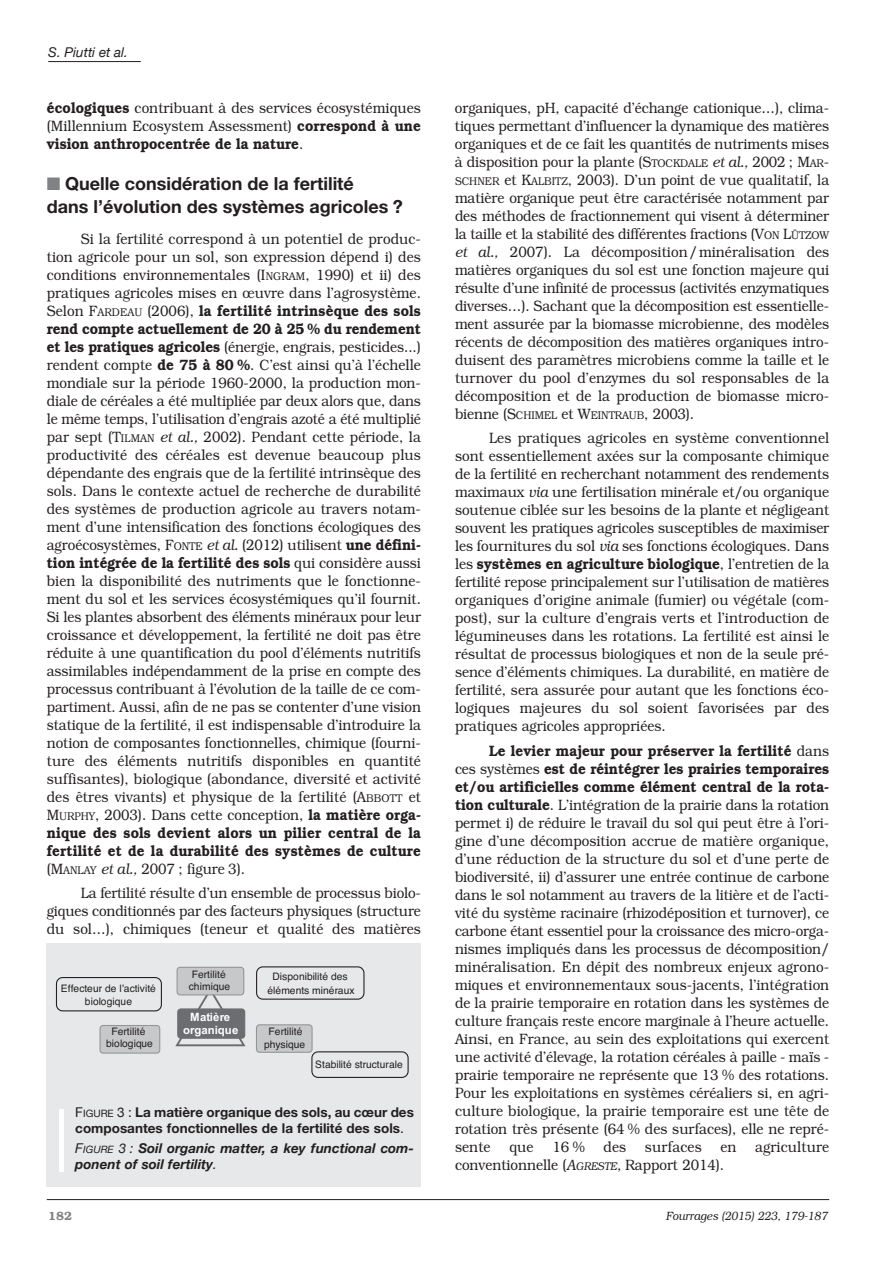
<style>
.page{position:relative;width:893px;height:1263px;background:#fff}
.page>*{position:absolute;margin:0;border:0;box-sizing:border-box;transform-origin:0 0}
.t1{font:700 18px/22.5px "Helvetica Neue";color:#231f20}
.t2{font:300 15px/18px "Bookman";letter-spacing:.005em;color:#231f20;text-align:justify;scale:.9 1}
.t3{font:700 13.5px/15.8px "Helvetica Neue";color:#231f20}
.t4{font:italic 700 13.5px/15.8px "Helvetica Neue";color:#231f20}
.t5{font:italic 13.5px "Helvetica Neue";color:#231f20}
.t6{font:italic 300 12px "Bookman";color:#231f20;scale:.9 1}
.t7{font:600 12px "Bookman";color:#808285}
.t8{font:700 11.4px/13px "Arial";letter-spacing:.01em;color:#fff;text-align:center}
.t9{font:10.35px/11.9px "Helvetica";letter-spacing:.005em;color:#231f20;text-align:center}
.s1{font-weight:600}
.s2{color:#808285}
.s3{font-size:11.25px}
.s4{font-style:italic}
.s5{font-weight:400}
.s6{font-weight:400;font-size:10.2px}
.s7{font-style:italic;font-size:11.25px}
</style>
<div class="page">
<hr style="left:48px;top:61px;width:93px;height:1px;background:#231f20">
<hr style="left:47px;top:1199px;width:782px;height:1px;background:#231f20">
<div style="left:47px;top:943px;width:374px;height:243px;background:#e7e8e9"></div>
<hr style="left:60px;top:1109px;width:4px;height:62px;background:#fff">
<svg style="left:175px;top:986px;width:71px;height:61px"></svg>
<div style="left:56px;top:977px;width:106px;height:34px;border:1px solid #231f20;border-radius:6px"></div>
<div style="left:256px;top:966px;width:108px;height:34px;border:1px solid #231f20;border-radius:6px"></div>
<div style="left:311px;top:1051px;width:98px;height:27px;border:1px solid #231f20;border-radius:6px"></div>
<div style="left:100px;top:1025px;width:60px;height:28px;background:#c7c8ca;border-radius:3px"></div>
<div style="left:100px;top:1025px;width:60px;height:29px;border:1px solid #939598;border-radius:3px"></div>
<div style="left:177px;top:967px;width:67px;height:28px;background:#c7c8ca;border-radius:3px"></div>
<div style="left:177px;top:967px;width:67px;height:28px;border:1px solid #939598;border-radius:3px"></div>
<div style="left:256px;top:1025px;width:56px;height:27px;background:#c7c8ca;border-radius:3px"></div>
<div style="left:256px;top:1024px;width:57px;height:29px;border:1px solid #939598;border-radius:3px"></div>
<div style="left:178px;top:1009px;width:67px;height:29px;background:#6c6d70;border-radius:3px"></div>
<div style="left:177px;top:1008px;width:68px;height:31px;border:1px solid #6c6d70;border-radius:3px"></div>
<p class="t5" style="left:48px;top:44px;width:81px">S. Piutti et al.</p>
<p class="t2" style="left:47px;top:99px;width:417px"><span class="s1">écologiques</span> contribuant à des services écosystémiques (Millennium Ecosystem Assessment) <span class="s1">correspond à une vision anthropocentrée de la nature</span>.</p>
<p class="t1" style="left:47px;top:174px;width:358px"><span class="s2">■</span> Quelle considération de la fertilité<br>dans l’évolution des systèmes agricoles ?</p>
<p class="t2" style="left:47px;top:230px;width:417px;text-indent:34px">Si la fertilité correspond à un potentiel de produc&shy;tion agricole pour un sol, son expression dépend i) des conditions environnementales (I<span class="s3">NGRAM</span>, 1990) et ii) des pratiques agricoles mises en œuvre dans l’agrosystème.<br>Selon F<span class="s3">ARDEAU</span> (2006), <span class="s1">la fertilité intrinsèque des sols rend compte actuellement de 20 à 25 % du rendement et les pratiques agricoles</span> (énergie, engrais, pesticides...) rendent compte <span class="s1">de 75 à 80 %</span>. C’est ainsi qu’à l’échelle mondiale sur la période 1960-2000, la production mon&shy;diale de céréales a été multipliée par deux alors que, dans le même temps, l’utilisation d’engrais azoté a été multiplié par sept (T<span class="s3">ILMAN</span> <span class="s4">et al.,</span> 2002). Pendant cette période, la productivité des céréales est devenue beaucoup plus dépendante des engrais que de la fertilité intrinsèque des sols. Dans le contexte actuel de recherche de durabilité des systèmes de production agricole au travers notam&shy;ment d’une intensification des fonctions écologiques des agroécosystèmes, F<span class="s3">ONTE</span> <span class="s4">et al.</span> (2012) utilisent <span class="s1">une défini&shy;tion intégrée de la fertilité des sols</span> qui considère aussi bien la disponibilité des nutriments que le fonctionne&shy;ment du sol et les services écosystémiques qu’il fournit.<br>Si les plantes absorbent des éléments minéraux pour leur croissance et développement, la fertilité ne doit pas être réduite à une quantification du pool d’éléments nutritifs assimilables indépendamment de la prise en compte des processus contribuant à l’évolution de la taille de ce com&shy;partiment. Aussi, afin de ne pas se contenter d’une vision statique de la fertilité, il est indispensable d’introduire la notion de composantes fonctionnelles, chimique (fourni&shy;ture des éléments nutritifs disponibles en quantité suffisantes), biologique (abondance, diversité et activité des êtres vivants) et physique de la fertilité (A<span class="s3">BBOTT</span> et M<span class="s3">URPHY</span>, 2003). Dans cette conception, <span class="s1">la matière orga&shy;nique des sols devient alors un pilier central de la fertilité et de la durabilité des systèmes de culture </span>(M<span class="s3">ANLAY</span> <span class="s4">et al.,</span> 2007 ; figure 3).</p>
<p class="t2" style="left:47px;top:884px;width:417px;text-indent:34px">La fertilité résulte d’un ensemble de processus biolo&shy;giques conditionnés par des facteurs physiques (structure du sol…), chimiques (teneur et qualité des matières</p>
<p class="t9" style="left:189px;top:969px;width:43px;text-align:left">Fertilité chimique</p>
<p class="t9" style="left:272px;top:971px;width:77px">Disponibilité des</p>
<p class="t9" style="left:61px;top:983px;width:97px">Effecteur de lʼactivité</p>
<p class="t9" style="left:267px;top:984px;width:89px">éléments minéraux</p>
<p class="t9" style="left:85px;top:996px;width:49px">biologique</p>
<p class="t9" style="left:106px;top:1026px;width:48px">Fertilité biologique</p>
<p class="t8" style="left:183px;top:1010px;width:57px">Matière organique</p>
<p class="t9" style="left:264px;top:1026px;width:43px;line-height:12.3px">Fertilité physique</p>
<p class="t9" style="left:315px;top:1058px;width:89px">Stabilité structurale</p>
<p class="t3" style="left:75px;top:1106px;width:340px"><span class="s5">F</span><span class="s6">IgURE</span> <span class="s5">3 :</span> La matière organique des sols, au cœur des composantes fonctionnelles de la fertilité des sols<span class="s5">.</span></p>
<p class="t4" style="left:75px;top:1140px;width:340px"><span class="s5">F</span><span class="s6">IgURE</span> <span class="s5">3 :</span> Soil organic matter, a key functional com&shy;ponent of soil fertility<span class="s5">.</span></p>
<p class="t2" style="left:455px;top:99px;width:417px">organiques, pH, capacité d’échange cationique…), clima&shy;tiques permettant d’influencer la dynamique des matières organiques et de ce fait les quantités de nutriments mises à disposition pour la plante (S<span class="s3">TOCKDALE</span> <span class="s4">et al.,</span> 2002 ; M<span class="s3">AR</span>-<span class="s3">SCHNER</span> et K<span class="s3">ALBITZ</span>, 2003). D’un point de vue qualitatif, la matière organique peut être caractérisée notamment par des méthodes de fractionnement qui visent à déterminer la taille et la stabilité des différentes fractions (V<span class="s3">ON</span> L<span class="s3">ÜTZOW </span><span class="s4">et al.,</span> 2007). La décomposition/minéralisation des matières organiques du sol est une fonction majeure qui résulte d’une infinité de processus (activités enzymatiques diverses…). Sachant que la décomposition est essentielle&shy;ment assurée par la biomasse microbienne, des modèles récents de décomposition des matières organiques intro&shy;duisent des paramètres microbiens comme la taille et le turnover du pool d’enzymes du sol responsables de la décomposition et de la production de biomasse micro&shy;bienne (S<span class="s3">CHIMEL</span> et W<span class="s3">EINTRAUB</span>, 2003).</p>
<p class="t2" style="left:455px;top:429px;width:417px;text-indent:34px">Les pratiques agricoles en système conventionnel sont essentiellement axées sur la composante chimique de la fertilité en recherchant notamment des rendements maximaux <span class="s4">via</span> une fertilisation minérale et/ou organique soutenue ciblée sur les besoins de la plante et négligeant souvent les pratiques agricoles susceptibles de maximiser les fournitures du sol <span class="s4">via</span> ses fonctions écologiques. Dans les <span class="s1">systèmes en agriculture biologique</span>, l’entretien de la fertilité repose principalement sur l’utilisation de matières organiques d’origine animale (fumier) ou végétale (com&shy;post), sur la culture d’engrais verts et l’introduction de légumineuses dans les rotations. La fertilité est ainsi le résultat de processus biologiques et non de la seule pré&shy;sence d’éléments chimiques. La durabilité, en matière de fertilité, sera assurée pour autant que les fonctions éco&shy;logiques majeures du sol soient favorisées par des pratiques agricoles appropriées.</p>
<p class="t2" style="left:455px;top:741px;width:417px;text-indent:34px"><span class="s1">Le levier majeur pour préserver la fertilité</span> dans ces systèmes <span class="s1">est de réintégrer les prairies temporaires et/ou artificielles comme élément central de la rota&shy;tion culturale</span>. L’intégration de la prairie dans la rotation permet i) de réduire le travail du sol qui peut être à l’ori&shy;gine d’une décomposition accrue de matière organique, d’une réduction de la structure du sol et d’une perte de biodiversité, ii) d’assurer une entrée continue de carbone dans le sol notamment au travers de la litière et de l’acti&shy;vité du système racinaire (rhizodéposition et turnover), ce carbone étant essentiel pour la croissance des micro-orga&shy;nismes impliqués dans les processus de décomposition/ minéralisation. En dépit des nombreux enjeux agrono&shy;miques et environnementaux sous-jacents, l’intégration de la prairie temporaire en rotation dans les systèmes de culture français reste encore marginale à l’heure actuelle.<br>Ainsi, en France, au sein des exploitations qui exercent une activité d’élevage, la rotation céréales à paille - maïs - prairie temporaire ne représente que 13 % des rotations.<br>Pour les exploitations en systèmes céréaliers si, en agri&shy;culture biologique, la prairie temporaire est une tête de rotation très présente (64 % des surfaces), elle ne repré&shy;sente que 16 % des surfaces en agriculture conventionnelle (<span class="s4">A</span><span class="s7">GRESTE</span><span class="s4">,</span> Rapport 2014).</p>
<p class="t7" style="left:48px;top:1209px;width:25px">182</p>
<p class="t6" style="left:666px;top:1209px;width:181px">Fourrages (2015) 223, 179-187</p>
</div>
